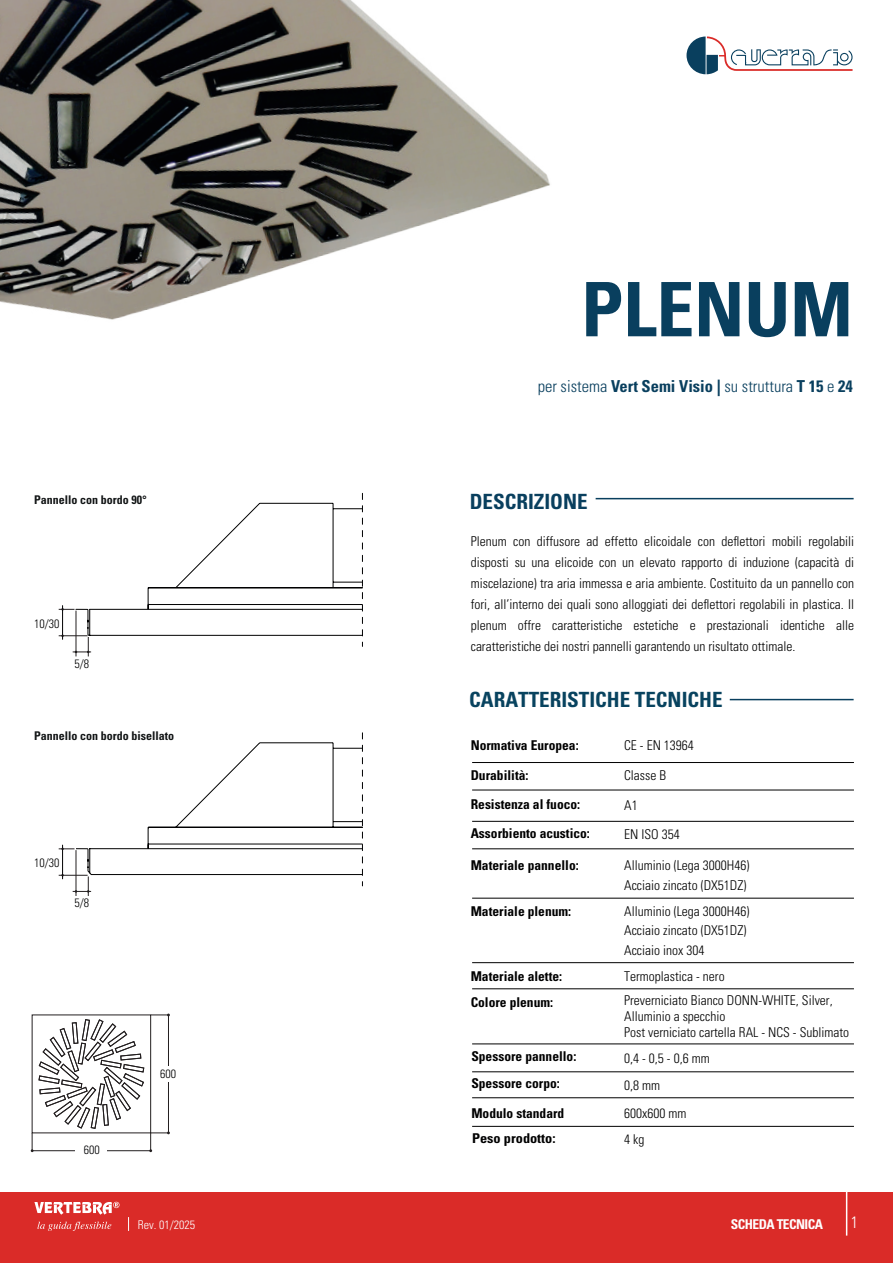
<style>
.page{position:relative;width:893px;height:1263px;background:#fff}
.page>*{position:absolute;margin:0;border:0;box-sizing:border-box;transform-origin:0 0}
.t1{font:700 condensed 75.15px "Univers LT Std";color:#093f5e}
.t2{font:700 condensed 21px "Univers LT Std";color:#08435f}
.t3{font:700 condensed 21px "Univers LT Std";color:#093f5e}
.t4{font:300 condensed 16.5px "Univers LT Std";color:#093f5e}
.t5{font:300 condensed 16.5px "Univers LT Std";color:#fff}
.t6{font:300 condensed 13.5px/21px "Univers LT Std";color:#000001}
.t7{font:700 condensed 13.5px/26.8px "Univers LT Std";color:#000001}
.t8{font:700 condensed 13.5px "Univers LT Std";color:#000001;scale:1.06 1}
.t9{font:700 condensed 13.5px "Univers LT Std";letter-spacing:-.04em;color:#fff}
.t10{font:300 condensed 12.15px "Univers LT Std";color:#000001}
.t11{font:700 condensed 12px "Univers LT Std";color:#111415}
.t12{font:300 condensed 12px "Univers LT Std";color:#fff}
.t13{font:300 condensed 12px "Univers LT Std";color:#000002}
.s1{font-weight:700}
</style>
<div class="page">
<hr style="left:596px;top:498px;width:258px;height:1px;background:#093f5e">
<hr style="left:730px;top:699px;width:124px;height:1px;background:#093f5e">
<hr style="left:472px;top:898px;width:382px;height:1px;background:#000001">
<hr style="left:472px;top:848px;width:382px;height:1px;background:#000001">
<hr style="left:472px;top:821px;width:382px;height:1px;background:#000001">
<hr style="left:472px;top:790px;width:382px;height:1px;background:#000001">
<hr style="left:472px;top:762px;width:382px;height:1px;background:#000001">
<hr style="left:472px;top:962px;width:382px;height:1px;background:#000001">
<hr style="left:472px;top:988px;width:382px;height:1px;background:#000001">
<hr style="left:472px;top:1044px;width:382px;height:1px;background:#000001">
<hr style="left:472px;top:1126px;width:382px;height:1px;background:#000001">
<hr style="left:472px;top:1071px;width:382px;height:1px;background:#000001">
<hr style="left:472px;top:1097px;width:382px;height:1px;background:#000001">
<svg style="left:686px;top:36px;width:166px;height:38px"></svg>
<div style="left:0;top:1193px;width:893px;height:70px;background:#da2b28"></div>
<svg style="left:34px;top:1202px;width:85px;height:13px"></svg>
<svg style="left:37px;top:1221px;width:74px;height:10px"></svg>
<hr style="left:846px;top:1192px;width:1px;height:43px;background:#fff">
<img style="left:0;top:0;width:550px;height:320px">
<svg style="left:31px;top:1013px;width:139px;height:139px"></svg>
<svg style="left:128px;top:1217px;width:1px;height:14px"></svg>
<svg style="left:59px;top:493px;width:304px;height:163px"></svg>
<hr style="left:90px;top:609px;width:272px;height:1px;background:#000001">
<svg style="left:59px;top:733px;width:304px;height:163px"></svg>
<h1 class="t1" style="left:581px;top:263px;width:273px">PLENUM</h1>
<p class="t11" style="left:34px;top:493px;width:114px">Pannello con bordo 90°</p>
<p class="t10" style="left:34px;top:616px;width:27px">10/30</p>
<p class="t10" style="left:74px;top:656px;width:16px">5/8</p>
<p class="t11" style="left:34px;top:728px;width:142px">Pannello con bordo bisellato</p>
<p class="t10" style="left:34px;top:855px;width:27px">10/30</p>
<p class="t10" style="left:74px;top:896px;width:16px">5/8</p>
<p class="t13" style="left:84px;top:1142px;width:17px">600</p>
<p class="t13" style="left:160px;top:1067px;width:17px">600</p>
<p class="t4" style="left:538px;top:377px;width:317px">per sistema <span class="s1">Vert Semi Visio |</span> su struttura <span class="s1">T 15</span> e <span class="s1">24</span></p>
<h2 class="t3" style="left:470px;top:489px;width:119px">DESCRIZIONE</h2>
<p class="t6" style="left:471px;top:531px;width:385px;text-align:justify">Plenum con diffusore ad effetto elicoidale con deflettori mobili regolabili disposti su una elicoide con un elevato rapporto di induzione (capacità di miscelazione) tra aria immessa e aria ambiente. Costituito da un pannello con fori, all’interno dei quali sono alloggiati dei deflettori regolabili in plastica. Il plenum offre caratteristiche estetiche e prestazionali identiche alle caratteristiche dei nostri pannelli garantendo un risultato ottimale.</p>
<h2 class="t2" style="left:469px;top:687px;width:255px">CARATTERISTICHE TECNICHE</h2>
<p class="t7" style="left:471px;top:732px;width:109px">Normativa Europea:</p>
<p class="t6" style="left:624px;top:735px;width:71px">CE - EN 13964</p>
<p class="t7" style="left:471px;top:761px;width:59px">Durabilità:</p>
<p class="t6" style="left:624px;top:765px;width:43px">Classe B</p>
<p class="t7" style="left:471px;top:791px;width:111px">Resistenza al fuoco:</p>
<p class="t6" style="left:624px;top:794px;width:15px">A1</p>
<p class="t7" style="left:471px;top:820px;width:121px">Assorbiento acustico:</p>
<p class="t6" style="left:624px;top:824px;width:57px">EN ISO 354</p>
<p class="t7" style="left:471px;top:851px;width:109px">Materiale pannello:</p>
<p class="t7" style="left:471px;top:897px;width:102px">Materiale plenum:</p>
<p class="t6" style="left:624px;top:855px;width:127px">Alluminio (Lega 3000H46)</p>
<p class="t6" style="left:624px;top:901px;width:127px;line-height:19.5px">Alluminio (Lega 3000H46)<br>Acciaio zincato (DX51DZ)<br>Acciaio inox 304</p>
<p class="t6" style="left:624px;top:875px;width:124px">Acciaio zincato (DX51DZ)</p>
<p class="t7" style="left:471px;top:963px;width:93px">Materiale alette:</p>
<p class="t6" style="left:624px;top:966px;width:102px">Termoplastica - nero</p>
<p class="t7" style="left:471px;top:989px;width:84px">Colore plenum:</p>
<p class="t6" style="left:624px;top:992px;width:226px;line-height:16.2px">Preverniciato Bianco DONN-WHITE, Silver,<br>Alluminio a specchio<br>Post verniciato cartella RAL - NCS - Sublimato</p>
<p class="t7" style="left:471px;top:1043px;width:106px">Spessore pannello:<br>Spessore corpo:</p>
<p class="t7" style="left:471px;top:1100px;width:94px">Modulo standard</p>
<p class="t6" style="left:624px;top:1103px;width:64px">600x600 mm</p>
<p class="t8" style="left:472px;top:1129px;width:80px">Peso prodotto:</p>
<p class="t6" style="left:624px;top:1048px;width:87px">0,4 - 0,5 - 0,6 mm</p>
<p class="t6" style="left:624px;top:1075px;width:37px">0,8 mm</p>
<p class="t6" style="left:624px;top:1128px;width:22px">4 kg</p>
<p class="t12" style="left:138px;top:1217px;width:59px">Rev. 01/2025</p>
<p class="t9" style="left:731px;top:1215px;width:94px">SCHEDA TECNICA</p>
<p class="t5" style="left:851px;top:1213px;width:9px">1</p>
</div>
